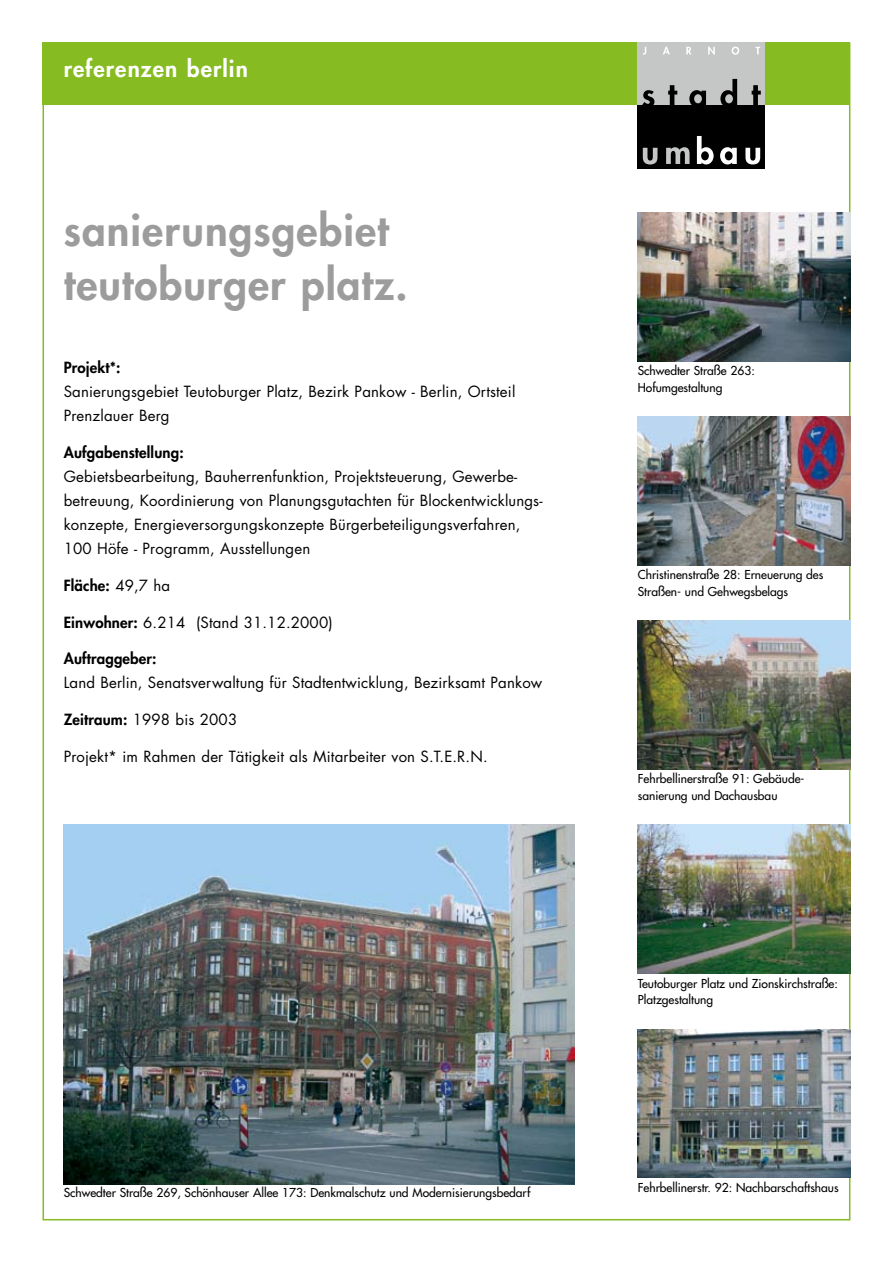
<style>
.page{position:relative;width:893px;height:1263px;background:#fff}
.page>*{position:absolute;margin:0;border:0;box-sizing:border-box;transform-origin:0 0}
.t1{font:800 42px/54px "Futura";letter-spacing:.025em;color:#9c9c9c}
.t2{font:800 22.5px "Futura";letter-spacing:.05em;color:#fff}
.t3{font:15px/24px "Futura";letter-spacing:.01em;color:#000}
.t4{font:800 15px "Futura";letter-spacing:.01em;color:#000}
.t5{font:12px/16.5px "Futura";color:#000}
.s1{font-weight:400}
.s2{font-weight:800}
</style>
<div class="page">
<div style="left:43px;top:43px;width:807px;height:62px;background:#86bc22"></div>
<img style="left:638px;top:213px;width:212px;height:148px">
<img style="left:638px;top:417px;width:212px;height:149px">
<img style="left:638px;top:621px;width:212px;height:149px">
<img style="left:638px;top:825px;width:212px;height:149px">
<img style="left:638px;top:1029px;width:212px;height:149px">
<img style="left:64px;top:825px;width:510px;height:359px">
<div style="left:638px;top:43px;width:127px;height:126px;background:#c5c6c6"></div>
<div style="left:638px;top:105px;width:127px;height:64px;background:#000"></div>
<svg style="left:643px;top:47px;width:3px;height:8px"></svg>
<svg style="left:663px;top:47px;width:7px;height:7px"></svg>
<svg style="left:686px;top:47px;width:5px;height:7px"></svg>
<svg style="left:708px;top:47px;width:7px;height:8px"></svg>
<svg style="left:732px;top:47px;width:7px;height:8px"></svg>
<svg style="left:755px;top:47px;width:5px;height:7px"></svg>
<svg style="left:642px;top:90px;width:12px;height:15px"></svg>
<svg style="left:668px;top:85px;width:9px;height:20px"></svg>
<svg style="left:689px;top:90px;width:17px;height:15px"></svg>
<svg style="left:720px;top:79px;width:17px;height:26px"></svg>
<svg style="left:752px;top:85px;width:9px;height:20px"></svg>
<svg style="left:643px;top:148px;width:14px;height:16px"></svg>
<svg style="left:666px;top:147px;width:24px;height:17px"></svg>
<svg style="left:697px;top:136px;width:17px;height:28px"></svg>
<svg style="left:720px;top:147px;width:17px;height:17px"></svg>
<svg style="left:745px;top:148px;width:15px;height:16px"></svg>
<h2 class="t2" style="left:64px;top:54px;width:186px">referenzen berlin</h2>
<h1 class="t1" style="left:64px;top:203px;width:345px">sanierungsgebiet teutoburger platz.</h1>
<p class="t4" style="left:64px;top:358px;width:58px">Projekt*:</p>
<p class="t3" style="left:64px;top:380px;width:453px">Sanierungsgebiet Teutoburger Platz, Bezirk Pankow - Berlin, Ortsteil<br>Prenzlauer Berg</p>
<p class="t4" style="left:64px;top:443px;width:121px">Aufgabenstellung:</p>
<p class="t3" style="left:64px;top:464px;width:480px">Gebietsbearbeitung, Bauherrenfunktion, Projektsteuerung, Gewerbe&shy;betreuung, Koordinierung von Planungs-gutachten für Blockentwicklungs&shy;konzepte, Energieversorgungskonzepte Bürgerbeteiligungsverfahren, 100 Höfe - Programm, Ausstellungen</p>
<p class="t4" style="left:64px;top:575px;width:108px">Fläche: <span class="s1">49,7 ha</span></p>
<p class="t3" style="left:64px;top:610px;width:270px"><span class="s2">Einwohner:</span> 6.214 (Stand 31.12.2000)</p>
<p class="t4" style="left:64px;top:649px;width:94px">Auftraggeber:</p>
<p class="t3" style="left:64px;top:671px;width:480px">Land Berlin, Senatsverwaltung für Stadtentwicklung, Bezirksamt Pankow</p>
<p class="t3" style="left:64px;top:707px;width:175px"><span class="s2">Zeitraum:</span> 1998 bis 2003</p>
<p class="t3" style="left:64px;top:744px;width:425px">Projekt* im Rahmen der Tätigkeit als Mitarbeiter von S.T.E.R.N.</p>
<p class="t5" style="left:638px;top:362px;width:119px">Schwedter Straße 263:<br>Hofumgestaltung</p>
<p class="t5" style="left:638px;top:567px;width:187px">Christinenstraße 28: Erneuerung des<br>Straßen- und Gehwegsbelags</p>
<p class="t5" style="left:638px;top:771px;width:167px">Fehrbellinerstraße 91: Gebäude&shy;sanierung und Dachausbau</p>
<p class="t5" style="left:638px;top:975px;width:202px">Teutoburger Platz und Zionskirchstraße:<br>Platzgestaltung</p>
<p class="t5" style="left:64px;top:1184px;width:468px">Schwedter Straße 269, Schönhauser Allee 173: Denkmalschutz und Modernisierungsbedarf</p>
<p class="t5" style="left:638px;top:1179px;width:202px">Fehrbellinerstr. 92: Nachbarschaftshaus</p>
</div>
